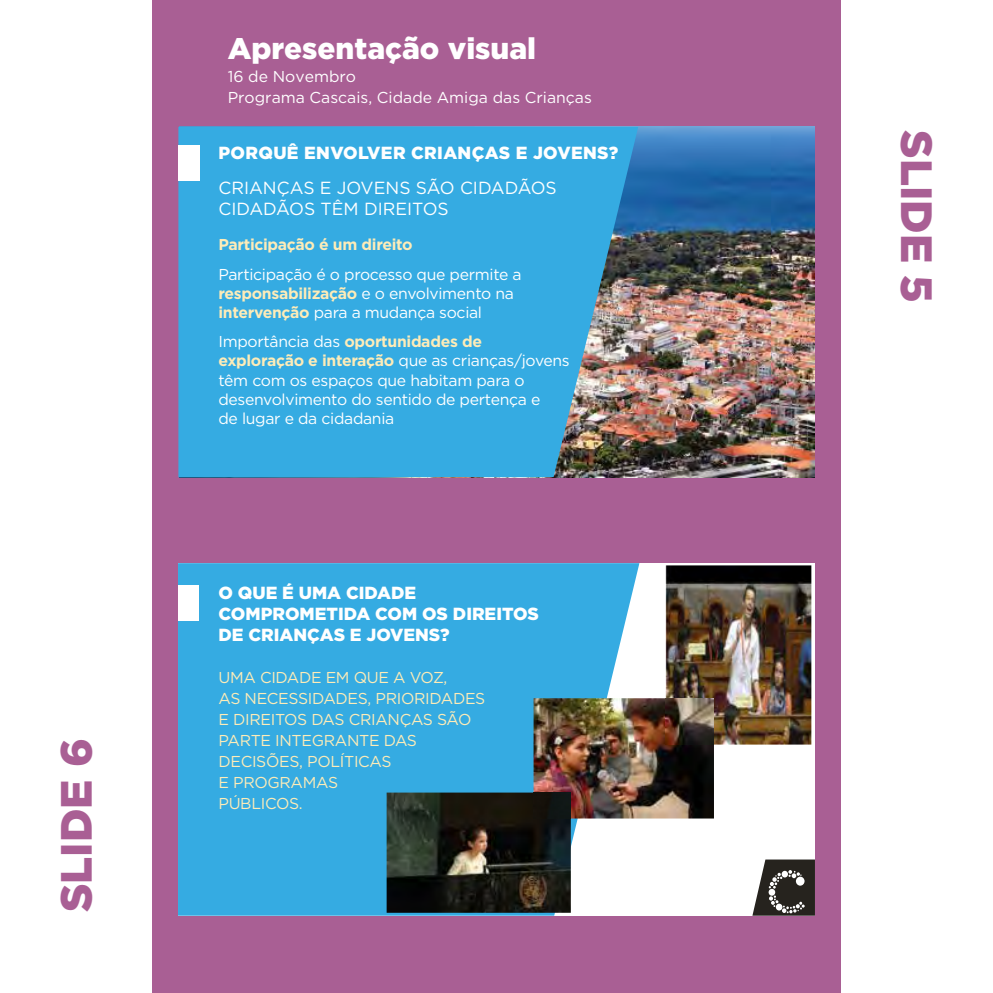
<style>
.page{position:relative;width:993px;height:993px;background:#fff}
.page>*{position:absolute;margin:0;border:0;box-sizing:border-box;transform-origin:0 0}
.t1{font:900 43.75px "Gotham";color:#a95f94}
.t2{font:900 29.75px "Gotham";color:#fff}
.t3{font:900 17.5px/21px "Gotham";color:#fff}
.t4{font:17.5px/21px "Gotham";color:#fff}
.t5{font:900 17.5px "Gotham";letter-spacing:.02em;color:#fff}
.t6{font:15.75px/19.2px "Gotham";letter-spacing:-.02em;color:#fff}
.t7{font:15.75px/21px "Gotham";letter-spacing:-.02em;color:#feecb8}
.t8{font:15.75px/20.8px "Gotham";color:#fff}
.t9{font:700 15.75px "Gotham";letter-spacing:-.02em;color:#feecb8}
.s1{font-weight:700;color:#feecb8}
</style>
<div class="page">
<div style="left:152px;top:0;width:688px;height:992px;background:#a95f94"></div>
<img style="left:638px;top:127px;width:176px;height:350px">
<div style="left:178px;top:563px;width:636px;height:352px;background:#fff"></div>
<svg style="left:178px;top:563px;width:461px;height:352px;background:#42b0e3"></svg>
<svg style="left:178px;top:127px;width:460px;height:350px;background:#3ca5d7"></svg>
<div style="left:178px;top:145px;width:22px;height:35px;background:#fff"></div>
<div style="left:178px;top:585px;width:21px;height:35px;background:#fff"></div>
<svg style="left:752px;top:859px;width:62px;height:56px"></svg>
<img style="left:665px;top:565px;width:146px;height:179px">
<img style="left:533px;top:698px;width:180px;height:120px">
<img style="left:665px;top:698px;width:48px;height:46px">
<img style="left:386px;top:792px;width:184px;height:120px">
<img style="left:533px;top:792px;width:37px;height:26px">
<h1 class="t1" style="left:46px;top:911px;width:175px;rotate:-90deg">SLIDE 6</h1>
<h2 class="t2" style="left:227px;top:28px;width:310px">Apresentação visual</h2>
<p class="t8" style="left:227px;top:66px;width:365px">16 de Novembro<br>Programa Cascais, Cidade Amiga das Crianças</p>
<p class="t5" style="left:218px;top:141px;width:401px">PORQUÊ ENVOLVER CRIANÇAS E JOVENS?</p>
<p class="t4" style="left:218px;top:177px;width:340px">CRIANÇAS E JOVENS SÃO CIDADÃOS<br>CIDADÃOS TÊM DIREITOS</p>
<p class="t9" style="left:218px;top:234px;width:195px">Participação é um direito</p>
<p class="t6" style="left:218px;top:264px;width:305px">Participação é o processo que permite a <span class="s1">responsabilização</span> e o envolvimento na <span class="s1">intervenção</span> para a mudança social</p>
<p class="t6" style="left:218px;top:331px;width:352px">Importância das <span class="s1">oportunidades de exploração e interação</span> que as crianças/jovens têm com os espaços que habitam para o desenvolvimento do sentido de pertença e<br>de lugar e da cidadania</p>
<p class="t3" style="left:218px;top:582px;width:322px">O QUE É UMA CIDADE<br>COMPROMETIDA COM OS DIREITOS<br>DE CRIANÇAS E JOVENS?</p>
<p class="t7" style="left:218px;top:666px;width:268px">UMA CIDADE EM QUE A VOZ,<br>AS NECESSIDADES, PRIORIDADES<br>E DIREITOS DAS CRIANÇAS SÃO<br>PARTE INTEGRANTE DAS<br>DECISÕES, POLÍTICAS<br>E PROGRAMAS<br>PÚBLICOS.</p>
<h1 class="t1" style="left:946px;top:130px;width:174px;rotate:90deg">SLIDE 5</h1>
</div>
